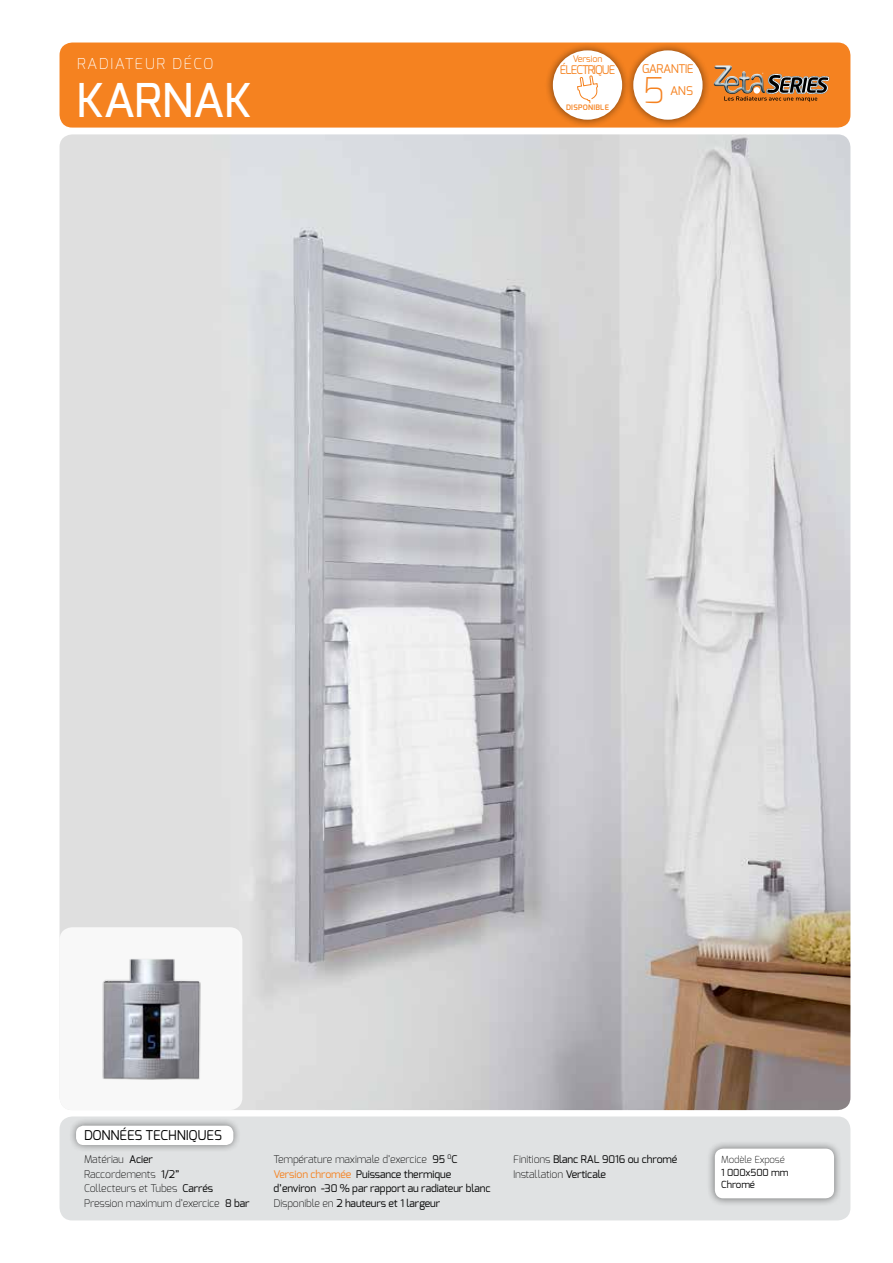
<style>
.page{position:relative;width:893px;height:1263px;background:#fff}
.page>*{position:absolute;margin:0;border:0;box-sizing:border-box;transform-origin:0 0}
.t1{font:500 46.5px "Exo";letter-spacing:-.01em;color:#fff}
.t2{font:200 35.4px "Exo";color:#f58220}
.t3{font:200 15px "Exo";letter-spacing:.1em;color:#fff}
.t4{font:13.5px "Exo";letter-spacing:-.01em;color:#000}
.t5{font:12px "Exo";letter-spacing:-.08em;color:#f58220;scale:.95 1}
.t6{font:12px "Exo";letter-spacing:-.04em;color:#f58220}
.t7{font:12px "Exo";letter-spacing:-.06em;color:#f58220}
.t8{font:10.5px/14.7px "Exo";letter-spacing:-.01em;color:#000}
.t9{font:200 10.5px/14.7px "Exo";letter-spacing:-.01em;color:#000}
.t10{font:9.75px/11.7px "Exo";letter-spacing:-.01em;color:#000}
.t11{font:200 9.75px "Exo";letter-spacing:-.015em;color:#000}
.t12{font:9px "Exo";letter-spacing:-.01em;color:#f58220}
.t13{font:600 7.5px "Exo";letter-spacing:.04em;color:#f58220}
.s1{font-weight:400}
.s2{font-weight:200}
.s3{color:#f58220}
</style>
<div class="page">
<img style="left:60px;top:134px;width:790px;height:976px">
<div style="left:60px;top:43px;width:790px;height:85px;background:#f58220;border-radius:13px"></div>
<img style="left:714px;top:65px;width:49px;height:22px">
<svg style="left:724px;top:73px;width:106px;height:29px"></svg>
<div style="left:60px;top:1116px;width:790px;height:104px;background:#e0e2e3;border-radius:13px"></div>
<div style="left:707px;top:1140px;width:135px;height:67px;background:#000;opacity:.5"></div>
<div style="left:715px;top:1148px;width:119px;height:50px;background:#fff;border-radius:9px"></div>
<div style="left:545px;top:42px;width:85px;height:85px;background:#000;opacity:.5"></div>
<div style="left:553px;top:50px;width:69px;height:70px;background:#fff;border-radius:50%"></div>
<svg style="left:577px;top:75px;width:21px;height:29px"></svg>
<div style="left:625px;top:42px;width:85px;height:85px;background:#000;opacity:.5"></div>
<div style="left:633px;top:50px;width:70px;height:70px;background:#fff;border-radius:50%"></div>
<div style="left:68px;top:1117px;width:174px;height:36px;background:#000;opacity:.5"></div>
<div style="left:76px;top:1126px;width:157px;height:19px;background:#fff;border-radius:8px"></div>
<div style="left:60px;top:927px;width:182px;height:183px;background:#f8f8f8;border-radius:13px"></div>
<img style="left:102px;top:959px;width:99px;height:121px">
<h3 class="t3" style="left:77px;top:55px;width:138px">RADIATEUR DÉCO</h3>
<h1 class="t1" style="left:76px;top:73px;width:177px">KARNAK</h1>
<p class="t12" style="left:573px;top:54px;width:31px">Version</p>
<p class="t5" style="left:560px;top:63px;width:60px">ÉLECTRIQUE</p>
<p class="t13" style="left:566px;top:103px;width:44px">DISPONIBLE</p>
<p class="t6" style="left:642px;top:61px;width:53px">GARANTIE</p>
<h2 class="t2" style="left:642px;top:70px;width:24px">5</h2>
<p class="t7" style="left:670px;top:84px;width:24px">ANS</p>
<p class="t4" style="left:84px;top:1127px;width:139px">DONNÉES TECHNIQUES</p>
<p class="t9" style="left:84px;top:1152px;width:167px">Matériau <span class="s1">Acier<br></span>Raccordements <span class="s1">1/2”<br></span>Collecteurs et Tubes <span class="s1">Carrés<br></span>Pression maximum d’exercice <span class="s1">8 bar</span></p>
<p class="t8" style="left:274px;top:1152px;width:219px"><span class="s2">Température maximale d’exercice</span> 95 <sup>0</sup>C <span class="s3">Version chromée</span> Puissance thermique d’environ -30 % par rapport au radiateur blanc <span class="s2">Disponible en</span> 2 hauteurs et 1 largeur</p>
<p class="t8" style="left:513px;top:1152px;width:166px"><span class="s2">Finitions</span> Blanc RAL 9016 ou chromé<br><span class="s2">Installation</span> Verticale</p>
<p class="t11" style="left:721px;top:1153px;width:65px">Modèle Exposé</p>
<p class="t10" style="left:721px;top:1167px;width:69px">1 000x500 mm<br>Chromé</p>
</div>
